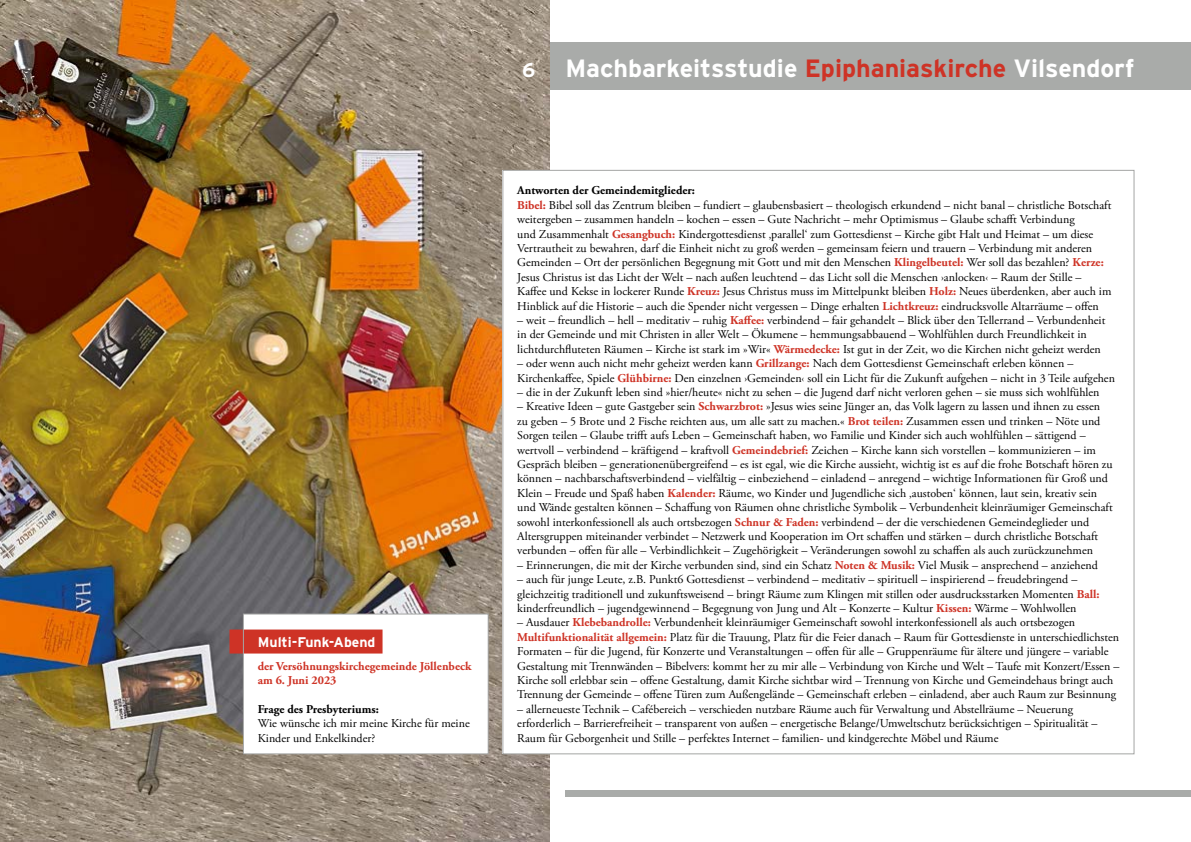
<style>
.page{position:relative;width:1191px;height:842px;background:#fff}
.page>*{position:absolute;margin:0;border:0;box-sizing:border-box;transform-origin:0 0}
.t1{font:700 25px "Interstate";color:#fff}
.t2{font:700 20px "Interstate";color:#fff}
.t3{font:700 14px "Interstate";color:#fff}
.t4{font:12px/14.4px "Adobe Garamond Pro";color:#000}
.t5{font:700 12px/14.4px "Adobe Garamond Pro";color:#ce3326}
.t6{font:700 12px "Adobe Garamond Pro";color:#000}
.s1{color:#ce3326}
.s2{font-weight:700}
.s3{font-weight:700;color:#ce3326}
</style>
<div class="page">
<img style="left:0;top:0;width:549px;height:842px">
<div style="left:565px;top:790px;width:626px;height:7px;background:#a9aba9"></div>
<div style="left:243px;top:614px;width:245px;height:140px;background:#fff"></div>
<div style="left:229px;top:629px;width:153px;height:24px;background:#ce3326"></div>
<div style="left:243px;top:614px;width:245px;height:140px;border:1px solid #a4a5a4"></div>
<div style="left:503px;top:170px;width:631px;height:584px;background:#fff"></div>
<div style="left:549px;top:42px;width:642px;height:48px;background:#a9aba9"></div>
<p class="t3" style="left:258px;top:634px;width:119px">Multi-Funk-Abend</p>
<p class="t5" style="left:258px;top:659px;width:215px">der Versöhnungskirchegemeinde Jöllenbeck am 6. Juni 2023</p>
<p class="t6" style="left:258px;top:702px;width:122px">Frage des Presbyteriums:</p>
<p class="t4" style="left:258px;top:717px;width:213px">Wie wünsche ich mir meine Kirche für meine<br>Kinder und Enkelkinder?</p>
<h2 class="t2" style="left:522px;top:59px;width:15px">6</h2>
<h1 class="t1" style="left:565px;top:54px;width:570px">Machbarkeitsstudie <span class="s1">Epiphaniaskirche</span> Vilsendorf</h1>
<p class="t4" style="left:517px;top:184px;width:595px"><span class="s2">Antworten der Gemeindemitglieder:<br></span><span class="s3">Bibel:</span> Bibel soll das Zentrum bleiben – fundiert – glaubensbasiert – theologisch erkundend – nicht banal – christliche Botschaft weitergeben – zusammen handeln – kochen – essen – Gute Nachricht – mehr Optimismus – Glaube schafft Verbindung<br>und Zusammenhalt <span class="s3">Gesangbuch:</span> Kindergottesdienst ‚parallel‘ zum Gottesdienst – Kirche gibt Halt und Heimat – um diese Vertrautheit zu bewahren, darf die Einheit nicht zu groß werden – gemeinsam feiern und trauern – Verbindung mit anderen Gemeinden – Ort der persönlichen Begegnung mit Gott und mit den Menschen <span class="s3">Klingelbeutel:</span> Wer soll das bezahlen? <span class="s3">Kerze:<br></span>Jesus Christus ist das Licht der Welt – nach außen leuchtend – das Licht soll die Menschen ›anlocken‹ – Raum der Stille – Kaffee und Kekse in lockerer Runde <span class="s3">Kreuz:</span> Jesus Christus muss im Mittelpunkt bleiben <span class="s3">Holz:</span> Neues überdenken, aber auch im Hinblick auf die Historie – auch die Spender nicht vergessen – Dinge erhalten <span class="s3">Lichtkreuz:</span> eindrucksvolle Altarräume – offen</p>
<p class="t4" style="left:517px;top:313px;width:589px">– weit – freundlich – hell – meditativ – ruhig <span class="s3">Kaffee:</span> verbindend – fair gehandelt – Blick über den Tellerrand – Verbundenheit in der Gemeinde und mit Christen in aller Welt – Ökumene – hemmungsabbauend – Wohlfühlen durch Freundlichkeit in lichtdurchfluteten Räumen – Kirche ist stark im »Wir« <span class="s3">Wärmedecke:</span> Ist gut in der Zeit, wo die Kirchen nicht geheizt werden</p>
<p class="t4" style="left:517px;top:357px;width:599px">– oder wenn auch nicht mehr geheizt werden kann <span class="s3">Grillzange:</span> Nach dem Gottesdienst Gemeinschaft erleben können –<br>Kirchenkaffee, Spiele <span class="s3">Glühbirne:</span> Den einzelnen ›Gemeinden‹ soll ein Licht für die Zukunft aufgehen – nicht in 3 Teile aufgehen</p>
<p class="t4" style="left:517px;top:385px;width:584px">– die in der Zukunft leben sind »hier/heute« nicht zu sehen – die Jugend darf nicht verloren gehen – sie muss sich wohlfühlen</p>
<p class="t4" style="left:517px;top:400px;width:597px">– Kreative Ideen – gute Gastgeber sein <span class="s3">Schwarzbrot:</span> »Jesus wies seine Jünger an, das Volk lagern zu lassen und ihnen zu essen zu geben – 5 Brote und 2 Fische reichten aus, um alle satt zu machen.« <span class="s3">Brot teilen:</span> Zusammen essen und trinken – Nöte und Sorgen teilen – Glaube trifft aufs Leben – Gemeinschaft haben, wo Familie und Kinder sich auch wohlfühlen – sättigend – wertvoll – verbindend – kräftigend – kraftvoll <span class="s3">Gemeindebrief:</span> Zeichen – Kirche kann sich vorstellen – kommunizieren – im Gespräch bleiben – generationenübergreifend – es ist egal, wie die Kirche aussieht, wichtig ist es auf die frohe Botschaft hören zu können – nachbarschaftsverbindend – vielfältig – einbeziehend – einladend – anregend – wichtige Informationen für Groß und Klein – Freude und Spaß haben <span class="s3">Kalender:</span> Räume, wo Kinder und Jugendliche sich ‚austoben‘ können, laut sein, kreativ sein und Wände gestalten können – Schaffung von Räumen ohne christliche Symbolik – Verbundenheit kleinräumiger Gemeinschaft sowohl interkonfessionell als auch ortsbezogen <span class="s3">Schnur &amp; Faden:</span> verbindend – der die verschiedenen Gemeindeglieder und Altersgruppen miteinander verbindet – Netzwerk und Kooperation im Ort schaffen und stärken – durch christliche Botschaft verbunden – offen für alle – Verbindlichkeit – Zugehörigkeit – Veränderungen sowohl zu schaffen als auch zurückzunehmen</p>
<p class="t4" style="left:517px;top:558px;width:582px">– Erinnerungen, die mit der Kirche verbunden sind, sind ein Schatz <span class="s3">Noten &amp; Musik:</span> Viel Musik – ansprechend – anziehend</p>
<p class="t4" style="left:517px;top:573px;width:584px">– auch für junge Leute, z.B. Punkt6 Gottesdienst – verbindend – meditativ – spirituell – inspirierend – freudebringend – gleichzeitig traditionell und zukunftsweisend – bringt Räume zum Klingen mit stillen oder ausdrucksstarken Momenten <span class="s3">Ball: </span>kinderfreundlich – jugendgewinnend – Begegnung von Jung und Alt – Konzerte – Kultur <span class="s3">Kissen:</span> Wärme – Wohlwollen</p>
<p class="t4" style="left:517px;top:616px;width:603px">– Ausdauer <span class="s3">Klebebandrolle:</span> Verbundenheit kleinräumiger Gemeinschaft sowohl interkonfessionell als auch ortsbezogen <span class="s3">Multifunktionalität allgemein:</span> Platz für die Trauung, Platz für die Feier danach – Raum für Gottesdienste in unterschiedlichsten Formaten – für die Jugend, für Konzerte und Veranstaltungen – offen für alle – Gruppenräume für ältere und jüngere – variable Gestaltung mit Trennwänden – Bibelvers: kommt her zu mir alle – Verbindung von Kirche und Welt – Taufe mit Konzert/Essen – Kirche soll erlebbar sein – offene Gestaltung, damit Kirche sichtbar wird – Trennung von Kirche und Gemeindehaus bringt auch Trennung der Gemeinde – offene Türen zum Außengelände – Gemeinschaft erleben – einladend, aber auch Raum zur Besinnung</p>
<p class="t4" style="left:517px;top:702px;width:582px">– allerneueste Technik – Cafébereich – verschieden nutzbare Räume auch für Verwaltung und Abstellräume – Neuerung erforderlich – Barrierefreiheit – transparent von außen – energetische Belange/Umweltschutz berücksichtigen – Spiritualität –<br>Raum für Geborgenheit und Stille – perfektes Internet – familien- und kindgerechte Möbel und Räume</p>
</div>
